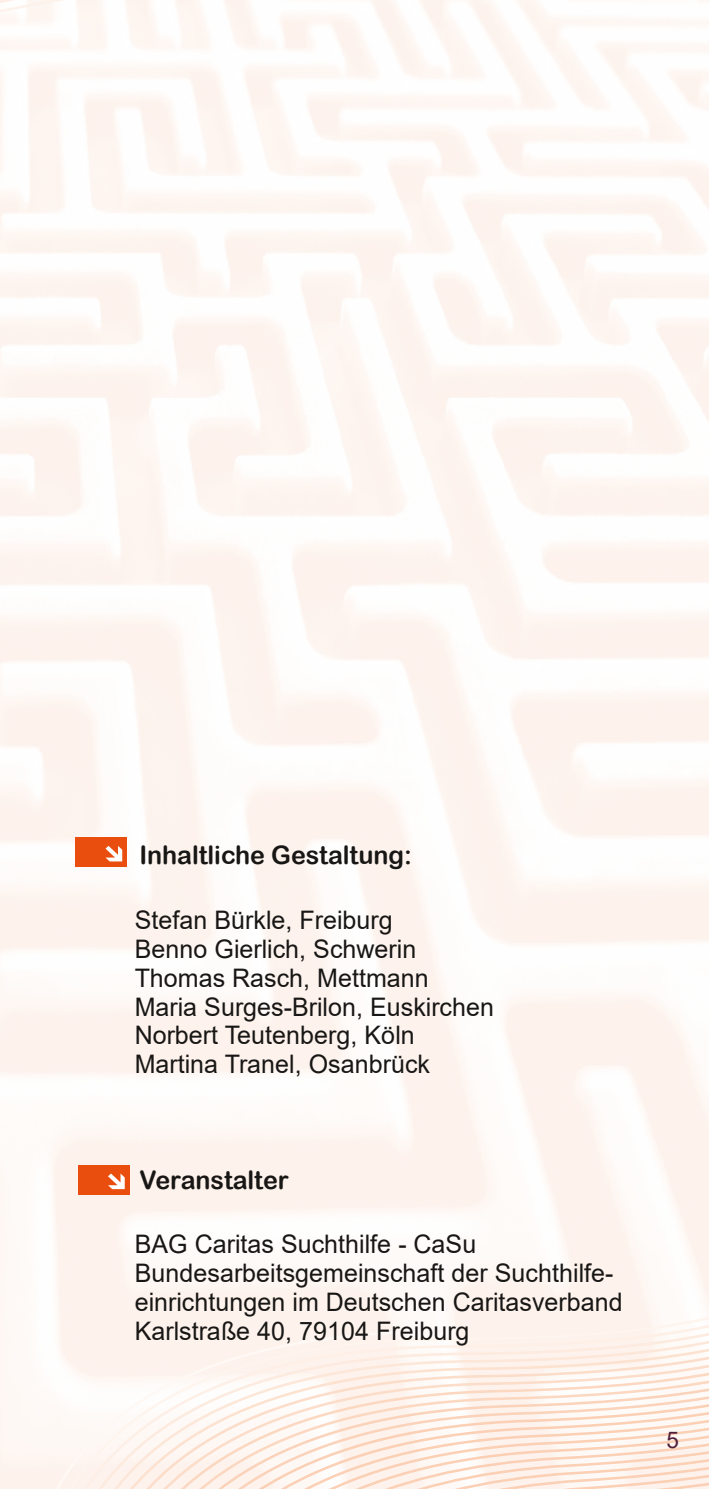
<style>
.page{position:relative;width:709px;height:1489px;background:#fff}
.page>*{position:absolute;margin:0;border:0;box-sizing:border-box;transform-origin:0 0}
.t1{font:25.5px/28.8px "Arial";letter-spacing:.005em;color:#181715}
.t2{font:25.5px "Arial Rounded MT Bold";letter-spacing:-.005em;color:#181715}
.t3{font:23px "Arial";color:#52203a}
</style>
<div class="page">
<img style="left:1px;top:0;width:708px;height:1213px">
<svg style="left:0;top:1213px;width:709px;height:8px"></svg>
<svg style="left:0;top:1221px;width:709px;height:267px"></svg>
<svg style="left:2px;top:1229px;width:707px;height:259px"></svg>
<svg style="left:14px;top:1237px;width:695px;height:251px"></svg>
<svg style="left:26px;top:1244px;width:683px;height:244px"></svg>
<svg style="left:39px;top:1252px;width:670px;height:236px"></svg>
<svg style="left:51px;top:1260px;width:658px;height:228px"></svg>
<svg style="left:63px;top:1267px;width:646px;height:221px"></svg>
<div style="left:75px;top:1275px;width:634px;height:213px;background:#fef7f3"></div>
<svg style="left:87px;top:1283px;width:622px;height:205px"></svg>
<svg style="left:99px;top:1291px;width:610px;height:197px"></svg>
<svg style="left:111px;top:1298px;width:598px;height:190px"></svg>
<svg style="left:123px;top:1306px;width:586px;height:182px"></svg>
<svg style="left:136px;top:1314px;width:573px;height:174px"></svg>
<svg style="left:148px;top:1322px;width:561px;height:166px"></svg>
<svg style="left:160px;top:1329px;width:549px;height:159px"></svg>
<svg style="left:172px;top:1337px;width:537px;height:151px"></svg>
<svg style="left:184px;top:1345px;width:525px;height:143px"></svg>
<svg style="left:196px;top:1353px;width:513px;height:135px"></svg>
<svg style="left:206px;top:1360px;width:503px;height:128px"></svg>
<svg style="left:215px;top:1368px;width:494px;height:120px"></svg>
<svg style="left:224px;top:1376px;width:485px;height:112px"></svg>
<svg style="left:233px;top:1383px;width:476px;height:105px"></svg>
<svg style="left:0;top:0;width:200px;height:454px"></svg>
<div style="left:76px;top:837px;width:51px;height:29px;background:#e94e0f"></div>
<svg style="left:105px;top:846px;width:17px;height:15px"></svg>
<div style="left:78px;top:1164px;width:51px;height:30px;background:#e94e0f"></div>
<svg style="left:108px;top:1173px;width:17px;height:15px"></svg>
<p class="t2" style="left:139px;top:840px;width:274px">Inhaltliche Gestaltung:</p>
<p class="t1" style="left:135px;top:906px;width:361px">Stefan Bürkle, Freiburg<br>Benno Gierlich, Schwerin<br>Thomas Rasch, Mettmann<br>Maria Surges-Brilon, Euskirchen<br>Norbert Teutenberg, Köln<br>Martina Tranel, Osanbrück</p>
<p class="t2" style="left:139px;top:1164px;width:151px">Veranstalter</p>
<p class="t1" style="left:135px;top:1230px;width:489px">BAG Caritas Suchthilfe - CaSu Bundesarbeitsgemeinschaft der Suchthilfe&shy;einrichtungen im Deutschen Caritasverband Karlstraße 40, 79104 Freiburg</p>
<p class="t3" style="left:666px;top:1427px;width:14px">5</p>
</div>
